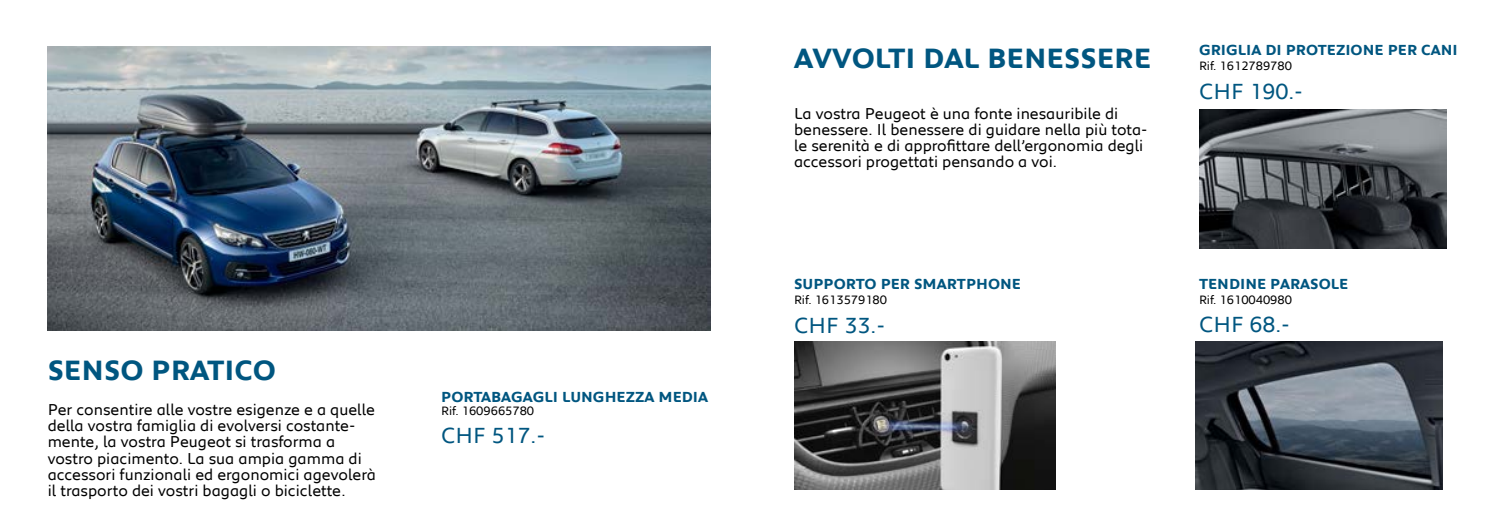
<style>
.page{position:relative;width:1489px;height:525px;background:#fff}
.page>*{position:absolute;margin:0;border:0;box-sizing:border-box;transform-origin:0 0}
.t1{font:700 28.75px "Peugeot";color:#005680}
.t2{font:22.5px "Peugeot";color:#005680}
.t3{font:16.25px/16.2px "Peugeot";color:#000}
.t4{font:700 15px "Peugeot";color:#005680}
.t5{font:12.5px "Peugeot";color:#000}
</style>
<div class="page">
<img style="left:1195px;top:341px;width:247px;height:148px">
<img style="left:48px;top:47px;width:662px;height:283px">
<img style="left:1199px;top:110px;width:247px;height:138px">
<img style="left:794px;top:341px;width:261px;height:148px">
<h1 class="t1" style="left:48px;top:351px;width:227px">SEN SO PRATICO</h1>
<p class="t3" style="left:48px;top:400px;width:330px">Per consentire alle vostre esigenze e a quelle della vostra famiglia di evolversi costante&shy;mente, la vostra Peugeot si trasforma a vostro piacimento. La sua ampia gamma di accessori funzionali ed ergonomici agevolerà il trasporto dei vostri bagagli o biciclette.</p>
<p class="t4" style="left:441px;top:386px;width:101px">PORTABAGAGLI</p>
<p class="t4" style="left:562px;top:386px;width:12px">LUNGHEZZ</p>
<p class="t4" style="left:644px;top:386px;width:65px">A MEDIA</p>
<p class="t5" style="left:441px;top:402px;width:94px">Rif. 1609665780</p>
<h2 class="t2" style="left:441px;top:419px;width:106px">CHF 517.-</h2>
<h1 class="t1" style="left:794px;top:38px;width:74px">AVVOLTI</h1>
<h1 class="t1" style="left:923px;top:38px;width:103px">DAL BENE</h1>
<h1 class="t1" style="left:1064px;top:38px;width:84px">SSERE</h1>
<p class="t3" style="left:794px;top:104px;width:355px">La vostra Peugeot è una fonte inesauribile di benessere. I l benessere di guidare nella più tota&shy;le serenità e di approfittare dell’ergonomia degli accessori progettati pensando a voi.</p>
<p class="t4" style="left:794px;top:273px;width:194px">SU PPORTO PER SMARTPHONE</p>
<p class="t5" style="left:794px;top:291px;width:94px">Rif. 1613579180</p>
<h2 class="t2" style="left:794px;top:309px;width:93px">CHF 33.-</h2>
<p class="t4" style="left:1198px;top:40px;width:30px">GRIGLI</p>
<p class="t4" style="left:1251px;top:40px;width:66px">A DI PROTEZIONE</p>
<p class="t4" style="left:1387px;top:40px;width:62px">PER CANI</p>
<p class="t5" style="left:1198px;top:57px;width:94px">Rif. 1612789780</p>
<h2 class="t2" style="left:1198px;top:76px;width:106px">CHF 190.-</h2>
<p class="t4" style="left:1198px;top:273px;width:11px">TEN</p>
<p class="t4" style="left:1228px;top:273px;width:21px">DINE</p>
<p class="t4" style="left:1270px;top:273px;width:59px">PARASOLE</p>
<p class="t5" style="left:1198px;top:291px;width:94px">Rif. 1610040980</p>
<h2 class="t2" style="left:1198px;top:308px;width:93px">CHF 68.-</h2>
</div>
